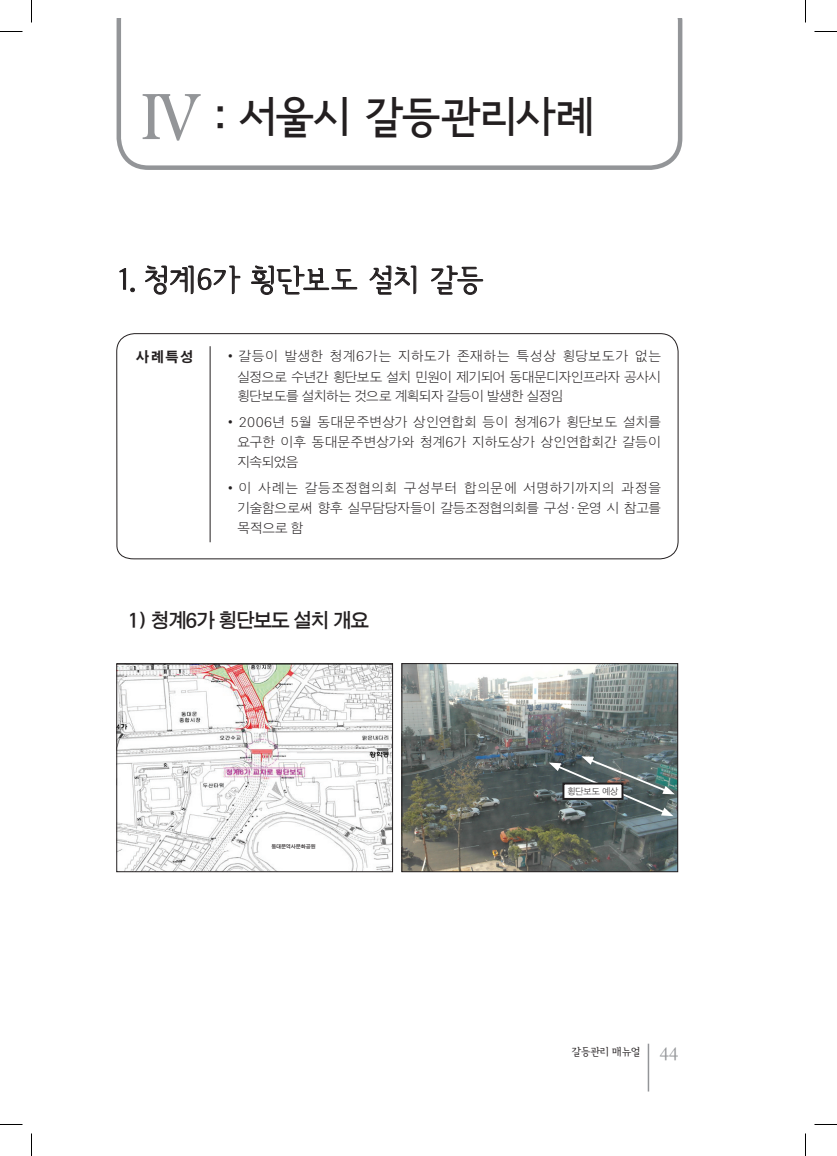
<style>
.page{position:relative;width:837px;height:1156px;background:#fff}
.page>*{position:absolute;margin:0;border:0;box-sizing:border-box;transform-origin:0 0}
.t1{font:43.2px "Seoul Namsan B";letter-spacing:-.01em;color:#231f20}
.t2{font:30px "Seoul Hangang L";color:#231f20}
.t3{font:20.25px "Garamond";color:#939598}
.t4{font:19.8px "SM3 S Pgo T";letter-spacing:-.1em;color:#231f20}
.t5{font:14.25px "SM3 K Gothic";color:#231f20}
.t6{font:13.5px/20.1px "SM3 J Gothic 01";letter-spacing:-.055em;color:#231f20;text-align:justify}
.t7{font:10.5px "Seoul Hangang M";color:#231f20}
.t8{font:9px "SM3 J Gothic 01";letter-spacing:-.08em;color:#231f20}
.t9{font:5.25px "SM3 S Pgo T";letter-spacing:-.045em;color:#231f20}
.s1{font-family:"Footlight MT Light";font-size:72px;color:#939598}
.s2{font-family:"SM3 S Pmu T"}
.s3{font-family:"SM3 S Pgo T"}
</style>
<div class="page">
<hr style="left:648px;top:1043px;width:1px;height:48px;background:#939598">
<svg style="left:117px;top:19px;width:565px;height:151px"></svg>
<svg style="left:119px;top:268px;width:16px;height:25px"></svg>
<svg style="left:145px;top:265px;width:96px;height:30px"></svg>
<svg style="left:251px;top:265px;width:107px;height:30px"></svg>
<svg style="left:369px;top:265px;width:48px;height:30px"></svg>
<svg style="left:431px;top:265px;width:53px;height:30px"></svg>
<svg style="left:116px;top:333px;width:562px;height:226px"></svg>
<hr style="left:210px;top:346px;width:1px;height:196px;background:#231f20">
<img style="left:404px;top:665px;width:272px;height:205px">
<div style="left:402px;top:663px;width:276px;height:209px;border:1px solid #231f20"></div>
<img style="left:119px;top:665px;width:272px;height:205px">
<div style="left:117px;top:663px;width:276px;height:209px;border:1px solid #231f20"></div>
<svg style="left:549px;top:756px;width:126px;height:60px;background:#627171"></svg>
<div style="left:563px;top:783px;width:59px;height:16px;background:#fff"></div>
<div style="left:562px;top:782px;width:61px;height:18px;border:2px solid #231f20"></div>
<svg style="left:0;top:31px;width:22px;height:1px"></svg>
<svg style="left:814px;top:31px;width:23px;height:1px"></svg>
<svg style="left:0;top:1124px;width:22px;height:1px"></svg>
<svg style="left:814px;top:1124px;width:23px;height:1px"></svg>
<svg style="left:31px;top:0;width:1px;height:22px"></svg>
<svg style="left:31px;top:1133px;width:1px;height:23px"></svg>
<svg style="left:805px;top:0;width:1px;height:22px"></svg>
<svg style="left:805px;top:1133px;width:1px;height:23px"></svg>
<h1 class="t1" style="left:140px;top:94px;width:456px"><span class="s1">IV</span> : 서울시 갈등관리사례</h1>
<h2 class="t2" style="left:117px;top:264px;width:369px">1. 청계6가 횡단보도 설치 갈등</h2>
<p class="t5" style="left:136px;top:349px;width:60px">사례특성</p>
<p class="t6" style="left:237px;top:347px;width:426px;text-indent:-13px"><span class="s2">•</span> 갈등이 발생한 청계6가는 지하도가 존재하는 특성상 횡당보도가 없는 실정으로 수년간 횡단보도 설치 민원이 제기되어 동대문디자인프라자 공사시 횡단보도를 설치하는 것으로 계획되자 갈등이 발생한 실정임</p>
<p class="t6" style="left:237px;top:413px;width:426px;text-indent:-13px"><span class="s2">•</span> 2006년 5월 동대문주변상가 상인연합회 등이 청계6가 횡단보도 설치를 요구한 이후 동대문주변상가와 청계6가 지하도상가 상인연합회간 갈등이 지속되었음</p>
<p class="t6" style="left:237px;top:478px;width:426px;text-indent:-13px"><span class="s2">•</span> 이 사례는 갈등조정협의회 구성부터 합의문에 서명하기까지의 과정을 기술함으로써 향후 실무담당자들이 갈등조정협의회를 구성<span class="s3">ㆍ</span>운영 시 참고를 목적으로 함</p>
<h3 class="t4" style="left:127px;top:610px;width:244px">1) 청계6가 횡단보도 설치 개요</h3>
<p class="t9" style="left:271px;top:844px;width:46px">동대문역사문화공원</p>
<p class="t8" style="left:567px;top:787px;width:53px">횡단보도 예상</p>
<p class="t7" style="left:572px;top:1046px;width:70px">갈등관리 매뉴얼</p>
<h3 class="t3" style="left:659px;top:1040px;width:20px">44</h3>
</div>
